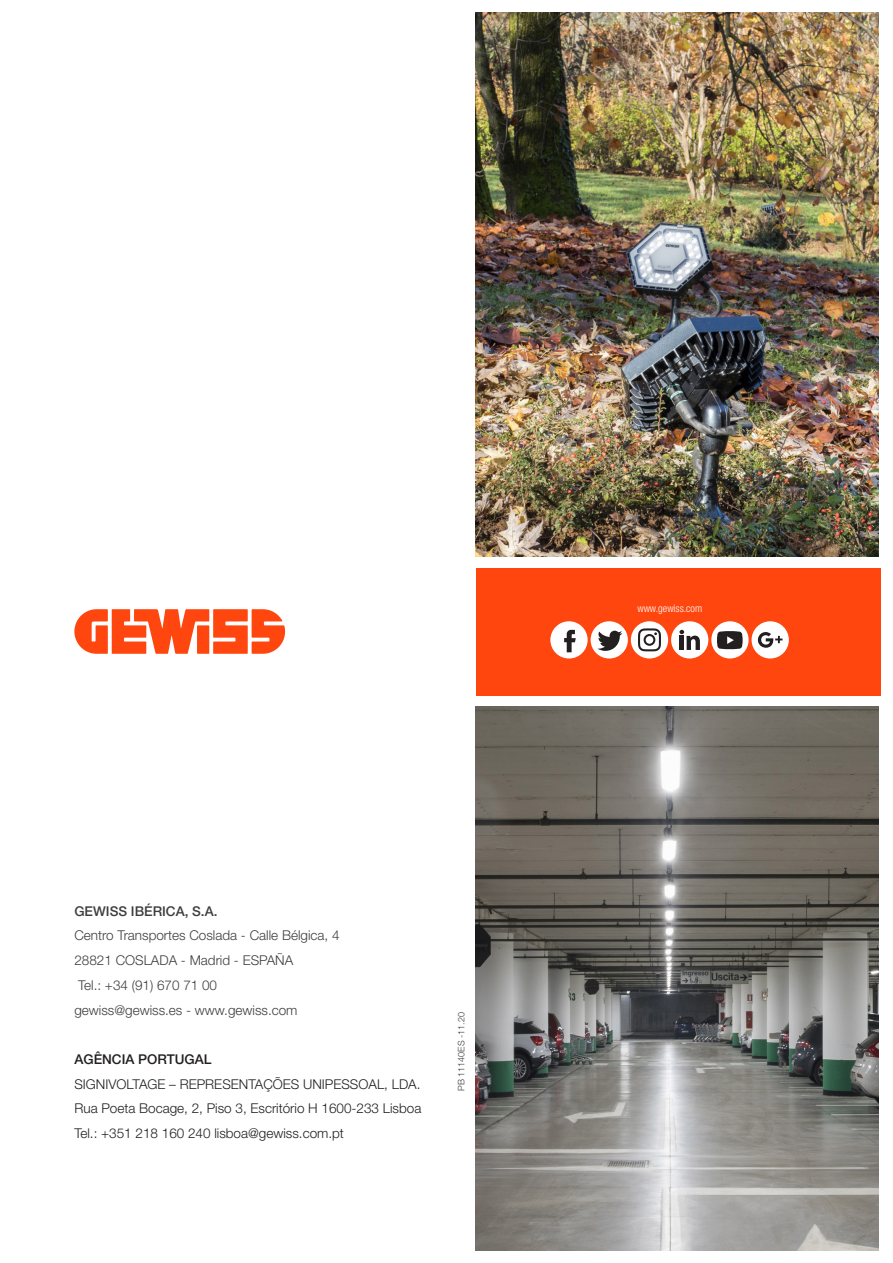
<style>
.page{position:relative;width:893px;height:1263px;background:#fff}
.page>*{position:absolute;margin:0;border:0;box-sizing:border-box;transform-origin:0 0}
.t1{font:300 13.5px "Helvetica Neue LT Std";color:#231f20}
.t2{font:300 13.5px "Helvetica Neue LT Std";color:#3e3e3f}
.t3{font:500 13.5px "Helvetica Neue LT Std";color:#3e3e3f}
.t4{font:500 13.5px "Helvetica Neue LT Std";color:#231f20}
.t5{font:300 condensed 10.5px "Helvetica Neue LT Std";color:#fff}
.t6{font:300 9px "Helvetica Neue LT Std";color:#3e3e3f}
</style>
<div class="page">
<div style="left:476px;top:568px;width:404px;height:127px;background:#ff460f"></div>
<svg style="left:74px;top:609px;width:211px;height:45px"></svg>
<div style="left:550px;top:621px;width:38px;height:37px;background:#fff;border-radius:50%"></div>
<svg style="left:564px;top:630px;width:12px;height:22px"></svg>
<div style="left:591px;top:621px;width:37px;height:37px;background:#fff;border-radius:50%"></div>
<svg style="left:597px;top:631px;width:25px;height:20px"></svg>
<div style="left:671px;top:621px;width:37px;height:37px;background:#fff;border-radius:50%"></div>
<svg style="left:679px;top:630px;width:21px;height:20px"></svg>
<hr style="left:680px;top:636px;width:4px;height:14px;background:#231f20">
<div style="left:752px;top:621px;width:37px;height:37px;background:#fff;border-radius:50%"></div>
<svg style="left:757px;top:632px;width:25px;height:16px"></svg>
<div style="left:631px;top:621px;width:37px;height:37px;background:#fff;border-radius:50%"></div>
<svg style="left:638px;top:628px;width:23px;height:23px"></svg>
<div style="left:711px;top:621px;width:38px;height:37px;background:#fff;border-radius:50%"></div>
<svg style="left:717px;top:631px;width:26px;height:18px"></svg>
<img style="left:476px;top:12px;width:402px;height:544px">
<img style="left:476px;top:706px;width:402px;height:544px">
<p class="t3" style="left:74px;top:903px;width:145px">GEWISS IBÉRICA, S.A.</p>
<p class="t2" style="left:74px;top:927px;width:267px">Centro Transportes Coslada - Calle Bélgica, 4</p>
<p class="t2" style="left:74px;top:952px;width:220px">28821 COSLADA - Madrid - ESPAÑA</p>
<p class="t2" style="left:78px;top:977px;width:140px">Tel.: +34 (91) 670 71 00</p>
<p class="t2" style="left:74px;top:1001px;width:225px">gewiss@gewiss.es - www.gewiss.com</p>
<p class="t4" style="left:74px;top:1051px;width:139px">AGÊNCIA PORTUGAL</p>
<p class="t1" style="left:74px;top:1075px;width:348px">SIGNIVOLTAGE – REPRESENTAÇÕES UNIPESSOAL, LDA.</p>
<p class="t1" style="left:74px;top:1100px;width:348px">Rua Poeta Bocage, 2, Piso 3, Escritório H 1600-233 Lisboa</p>
<p class="t1" style="left:74px;top:1125px;width:271px">Tel.: +351 218 160 240 lisboa@gewiss.com.pt</p>
<p class="t6" style="left:456px;top:1091px;width:80px;rotate:-90deg">PB 11140ES -11.20</p>
<p class="t5" style="left:637px;top:602px;width:66px">www.gewiss.com</p>
</div>
